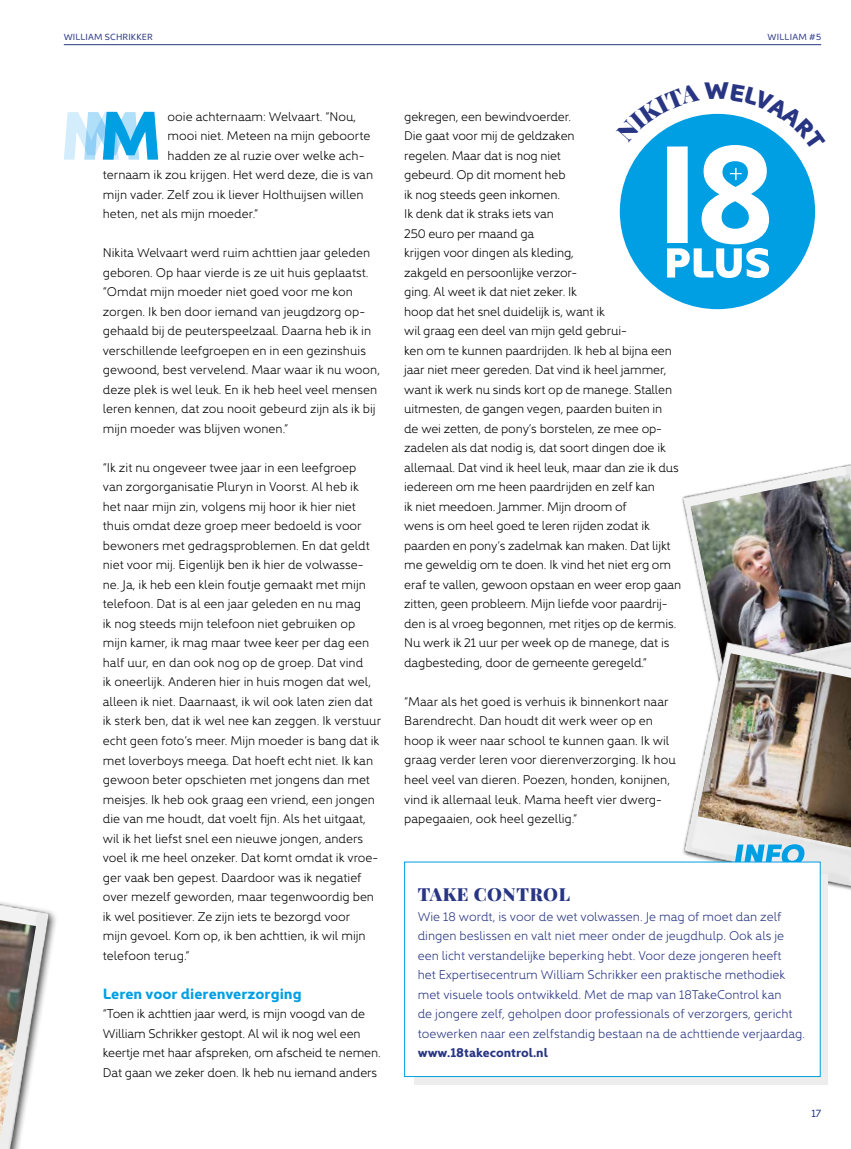
<style>
.page{position:relative;width:851px;height:1149px;background:#fff}
.page>*{position:absolute;margin:0;border:0;box-sizing:border-box;transform-origin:0 0}
.t1{font:700 69.3px "Kyrial Display Pro";color:#009fe3}
.t2{font:900 18px "Playfair Display";letter-spacing:.035em;color:#283583}
.t3{font:700 15px "Kyrial Display Pro";color:#009fe3}
.t4{font:300 12.75px/19.5px "Kyrial Display Pro";color:#000}
.t5{font:300 12.75px/19.5px "Kyrial Display Pro";color:#283583}
.t6{font:700 12.75px "Kyrial Display Pro";color:#283583}
.t7{font:10.5px "Kyrial Display Pro";color:#283583}
.t8{font:9px "Kyrial Display Pro";letter-spacing:.015em;color:#283583}
</style>
<div class="page">
<hr style="left:64px;top:44px;width:757px;height:1px;background:#283583">
<img style="left:682px;top:464px;width:168px;height:75px">
<img style="left:690px;top:474px;width:160px;height:156px">
<img style="left:683px;top:630px;width:167px;height:271px">
<img style="left:697px;top:653px;width:153px;height:194px">
<svg style="left:64px;top:112px;width:75px;height:48px"></svg>
<svg style="left:414px;top:873px;width:413px;height:210px;background:#cee2eb"></svg>
<svg style="left:734px;top:844px;width:71px;height:17px"></svg>
<div style="left:404px;top:861px;width:416px;height:215px;background:#fff"></div>
<img style="left:0;top:902px;width:56px;height:246px">
<img style="left:0;top:919px;width:36px;height:221px">
<svg style="left:619px;top:113px;width:197px;height:196px"></svg>
<p class="t8" style="left:64px;top:31px;width:90px">WILLIAM SCHRIKKER</p>
<p class="t8" style="left:767px;top:31px;width:55px">WILLIAM #5</p>
<h1 class="t1" style="left:99px;top:85px;width:65px">M</h1>
<p class="t4" style="left:168px;top:105px;width:190px">ooie achternaam: Welvaart. “Nou,</p>
<p class="t4" style="left:168px;top:125px;width:204px">mooi niet. Meteen na mijn geboorte</p>
<p class="t4" style="left:168px;top:144px;width:198px">hadden ze al ruzie over welke ach-</p>
<p class="t4" style="left:103px;top:164px;width:272px">ternaam ik zou krijgen. Het werd deze, die is van</p>
<p class="t4" style="left:103px;top:183px;width:262px">mijn vader. Zelf zou ik liever Holthuijsen willen</p>
<p class="t4" style="left:103px;top:203px;width:157px">heten, net als mijn moeder.”</p>
<p class="t4" style="left:103px;top:242px;width:279px">Nikita Welvaart werd ruim achttien jaar geleden geboren. Op haar vierde is ze uit huis geplaatst. “Omdat mijn moeder niet goed voor me kon zorgen. Ik ben door iemand van jeugdzorg op&shy;gehaald bij de peuterspeelzaal. Daarna heb ik in verschillende leefgroepen en in een gezinshuis gewoond, best vervelend. Maar waar ik nu woon, deze plek is wel leuk. En ik heb heel veel mensen leren kennen, dat zou nooit gebeurd zijn als ik bij mijn moeder was blijven wonen.”</p>
<p class="t4" style="left:103px;top:456px;width:280px">“Ik zit nu ongeveer twee jaar in een leefgroep<br>van zorgorganisatie Pluryn in Voorst. Al heb ik<br>het naar mijn zin, volgens mij hoor ik hier niet thuis omdat deze groep meer bedoeld is voor bewoners met gedragsproblemen. En dat geldt niet voor mij. Eigenlijk ben ik hier de volwasse&shy;ne. Ja, ik heb een klein foutje gemaakt met mijn telefoon. Dat is al een jaar geleden en nu mag<br>ik nog steeds mijn telefoon niet gebruiken op mijn kamer, ik mag maar twee keer per dag een half uur, en dan ook nog op de groep. Dat vind<br>ik oneerlijk. Anderen hier in huis mogen dat wel, alleen ik niet. Daarnaast, ik wil ook laten zien dat ik sterk ben, dat ik wel nee kan zeggen. Ik verstuur echt geen foto’s meer. Mijn moeder is bang dat ik met loverboys meega. Dat hoeft echt niet. Ik kan gewoon beter opschieten met jongens dan met meisjes. Ik heb ook graag een vriend, een jongen die van me houdt, dat voelt fijn. Als het uitgaat, wil ik het liefst snel een nieuwe jongen, anders voel ik me heel onzeker. Dat komt omdat ik vroe&shy;ger vaak ben gepest. Daardoor was ik negatief over mezelf geworden, maar tegenwoordig ben ik wel positiever. Ze zijn iets te bezorgd voor<br>mijn gevoel. Kom op, ik ben achttien, ik wil mijn telefoon terug.”</p>
<p class="t3" style="left:103px;top:982px;width:200px">Leren voor dierenverzorging</p>
<p class="t4" style="left:103px;top:1002px;width:279px">“Toen ik achttien jaar werd, is mijn voogd van de William Schrikker gestopt. Al wil ik nog wel een keertje met haar afspreken, om afscheid te nemen.<br>Dat gaan we zeker doen. Ik heb nu iemand anders</p>
<p class="t4" style="left:404px;top:105px;width:278px">gekregen, een bewindvoerder.<br>Die gaat voor mij de geldzaken<br>regelen. Maar dat is nog niet<br>gebeurd. Op dit moment heb<br>ik nog steeds geen inkomen.<br>Ik denk dat ik straks iets van<br>250 euro per maand ga<br>krijgen voor dingen als kleding,<br>zakgeld en persoonlijke verzor-<br>ging. Al weet ik dat niet zeker. Ik<br>hoop dat het snel duidelijk is, want ik<br>wil graag een deel van mijn geld gebrui-<br>ken om te kunnen paardrijden. Ik heb al bijna een jaar niet meer gereden. Dat vind ik heel jammer, want ik werk nu sinds kort op de manege. Stallen uitmesten, de gangen vegen, paarden buiten in<br>de wei zetten, de pony’s borstelen, ze mee op&shy;zadelen als dat nodig is, dat soort dingen doe ik allemaal. Dat vind ik heel leuk, maar dan zie ik dus iedereen om me heen paardrijden en zelf kan<br>ik niet meedoen. Jammer. Mijn droom of<br>wens is om heel goed te leren rijden zodat ik paarden en pony’s zadelmak kan maken. Dat lijkt me geweldig om te doen. Ik vind het niet erg om eraf te vallen, gewoon opstaan en weer erop gaan zitten, geen probleem. Mijn liefde voor paardrij&shy;den is al vroeg begonnen, met ritjes op de kermis.<br>Nu werk ik 21 uur per week op de manege, dat is dagbesteding, door de gemeente geregeld.”</p>
<p class="t4" style="left:404px;top:690px;width:273px">“Maar als het goed is verhuis ik binnenkort naar Barendrecht. Dan houdt dit werk weer op en hoop ik weer naar school te kunnen gaan. Ik wil graag verder leren voor dierenverzorging. Ik hou heel veel van dieren. Poezen, honden, konijnen, vind ik allemaal leuk. Mama heeft vier dwerg&shy;papegaaien, ook heel gezellig.”</p>
<h2 class="t2" style="left:418px;top:882px;width:153px">TAKE CONTROL</h2>
<p class="t5" style="left:417px;top:905px;width:389px">Wie 18 wordt, is voor de wet volwassen. Je mag of moet dan zelf dingen beslissen en valt niet meer onder de jeugdhulp. Ook als je een licht verstandelijke beperking hebt. Voor deze jongeren heeft<br>het Expertisecentrum William Schrikker een praktische methodiek met visuele tools ontwikkeld. Met de map van 18TakeControl kan<br>de jongere zelf, geholpen door professionals of verzorgers, gericht toewerken naar een zelfstandig bestaan na de achttiende verjaardag.</p>
<p class="t6" style="left:417px;top:1043px;width:132px">www.18takecontrol.nl</p>
<p class="t7" style="left:811px;top:1106px;width:11px">17</p>
</div>
